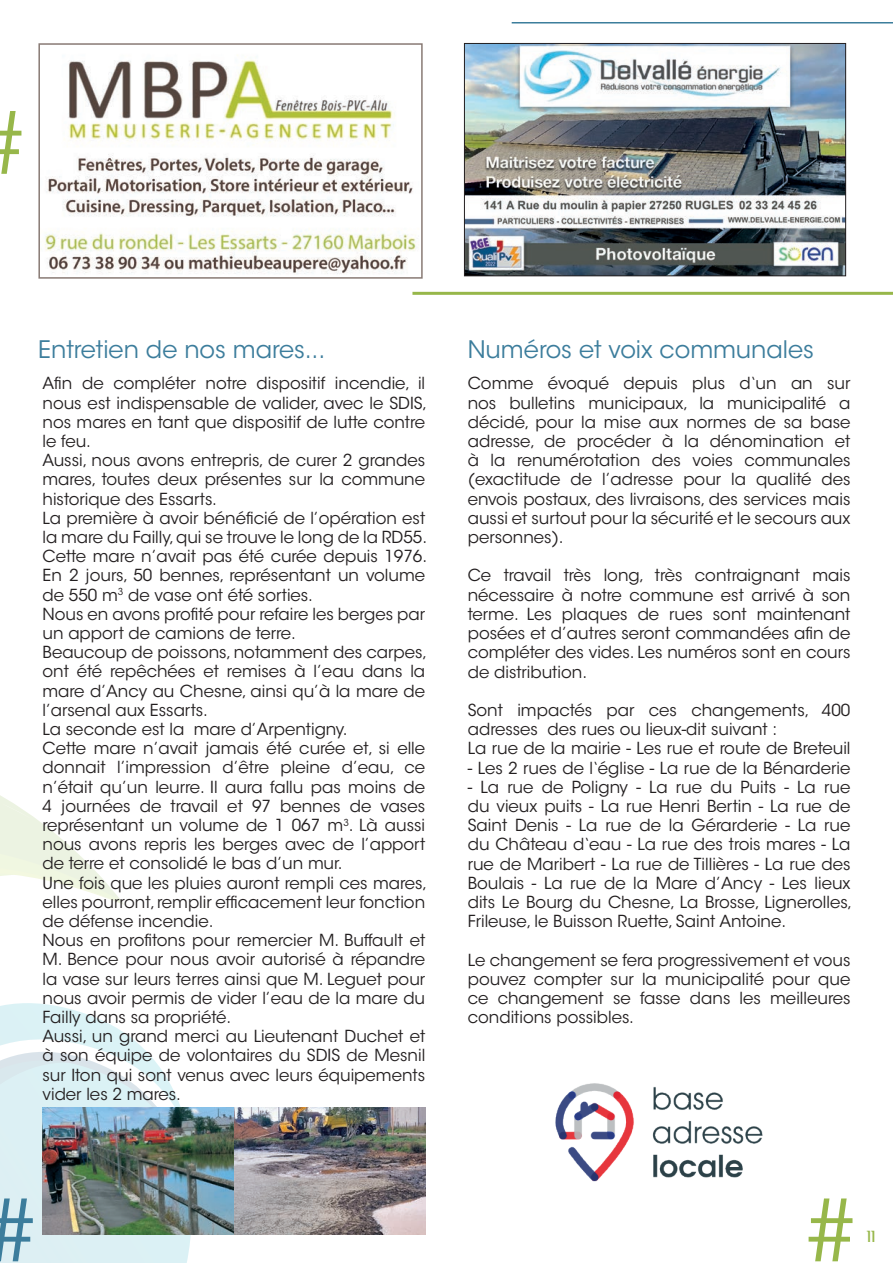
<style>
.page{position:relative;width:893px;height:1263px;background:#fff}
.page>*{position:absolute;margin:0;border:0;box-sizing:border-box;transform-origin:0 0}
.t1{font:300 90px "Frutiger LT Std";color:#3c7d9c}
.t2{font:300 90px "Frutiger LT Std";color:#97b74a}
.t3{font:24px "ITC Avant Garde Std";color:#3c7d9c}
.t4{font:16.5px/19.2px "ITC Avant Garde Std";color:#231f20;text-align:justify}
.t5{font:15px "Amerika Sans";color:#97b74a}
</style>
<div class="page">
<svg style="left:180px;top:1106px;width:8px;height:157px"></svg>
<svg style="left:0;top:795px;width:180px;height:468px"></svg>
<hr style="left:412px;top:292px;width:481px;height:3px;background:#97b74a">
<hr style="left:512px;top:22px;width:381px;height:2px;background:#3c7d9c">
<img style="left:45px;top:55px;width:374px;height:219px">
<div style="left:38px;top:43px;width:385px;height:236px;border:2px solid #887a74"></div>
<img style="left:466px;top:45px;width:378px;height:229px">
<div style="left:464px;top:43px;width:382px;height:233px;border:1px solid #231f20"></div>
<img style="left:43px;top:1107px;width:382px;height:128px">
<img style="left:555px;top:1083px;width:208px;height:99px">
<p class="t3" style="left:38px;top:335px;width:289px">Entretien de nos mares...</p>
<p class="t3" style="left:468px;top:335px;width:348px">Numéros et voix communales</p>
<p class="t4" style="left:43px;top:374px;width:386px">Afin de compléter notre dispositif incendie, il nous est indispensable de valider, avec le SDIS, nos mares en tant que dispositif de lutte contre le feu.</p>
<p class="t4" style="left:43px;top:451px;width:384px">Aussi, nous avons entrepris, de curer 2 grandes mares, toutes deux présentes sur la commune historique des Essarts.</p>
<p class="t4" style="left:43px;top:508px;width:386px">La première à avoir bénéficié de l’opération est la mare du Failly, qui se trouve le long de la RD55.</p>
<p class="t4" style="left:43px;top:547px;width:386px">Cette mare n’avait pas été curée depuis 1976.<br>En 2 jours, 50 bennes, représentant un volume de 550 m<sup>3</sup> de vase ont été sorties.</p>
<p class="t4" style="left:43px;top:604px;width:384px">Nous en avons profité pour refaire les berges par un apport de camions de terre.</p>
<p class="t4" style="left:43px;top:643px;width:386px">Beaucoup de poissons, notamment des carpes, ont été repêchées et remises à l’eau dans la mare d’Ancy au Chesne, ainsi qu’à la mare de l’arsenal aux Essarts.</p>
<p class="t4" style="left:43px;top:720px;width:307px">La seconde est la mare d’Arpentigny.</p>
<p class="t4" style="left:43px;top:739px;width:384px">Cette mare n’avait jamais été curée et, si elle donnait l’impression d’être pleine d’eau, ce n’était qu’un leurre. Il aura fallu pas moins de 4 journées de travail et 97 bennes de vases représentant un volume de 1 067 m<sup>3</sup>. Là aussi nous avons repris les berges avec de l’apport de terre et consolidé le bas d’un mur.</p>
<p class="t4" style="left:43px;top:873px;width:386px">Une fois que les pluies auront rempli ces mares, elles pourront, remplir efficacement leur fonction de défense incendie.</p>
<p class="t4" style="left:43px;top:931px;width:384px">Nous en profitons pour remercier M. Buffault et M. Bence pour nous avoir autorisé à répandre la vase sur leurs terres ainsi que M. Leguet pour nous avoir permis de vider l’eau de la mare du Failly dans sa propriété.</p>
<p class="t4" style="left:43px;top:1027px;width:384px">Aussi, un grand merci au Lieutenant Duchet et à son équipe de volontaires du SDIS de Mesnil sur Iton qui sont venus avec leurs équipements vider les 2 mares.</p>
<p class="t4" style="left:468px;top:374px;width:384px">Comme évoqué depuis plus d‘un an sur nos bulletins municipaux, la municipalité a décidé, pour la mise aux normes de sa base adresse, de procéder à la dénomination et à la renumérotation des voies communales (exactitude de l’adresse pour la qualité des envois postaux, des livraisons, des services mais aussi et surtout pour la sécurité et le secours aux personnes).</p>
<p class="t4" style="left:468px;top:566px;width:384px">Ce travail très long, très contraignant mais nécessaire à notre commune est arrivé à son terme. Les plaques de rues sont maintenant posées et d’autres seront commandées afin de compléter des vides. Les numéros sont en cours de distribution.</p>
<p class="t4" style="left:468px;top:700px;width:384px">Sont impactés par ces changements, 400 adresses des rues ou lieux-dit suivant :</p>
<p class="t4" style="left:468px;top:739px;width:384px">La rue de la mairie - Les rue et route de Breteuil</p>
<p class="t4" style="left:468px;top:758px;width:384px">- Les 2 rues de l‘église - La rue de la Bénarderie</p>
<p class="t4" style="left:468px;top:777px;width:386px">- La rue de Poligny - La rue du Puits - La rue du vieux puits - La rue Henri Bertin - La rue de Saint Denis - La rue de la Gérarderie - La rue du Château d‘eau - La rue des trois mares - La rue de Maribert - La rue de Tillières - La rue des Boulais - La rue de la Mare d’Ancy - Les lieux dits Le Bourg du Chesne, La Brosse, Lignerolles, Frileuse, le Buisson Ruette, Saint Antoine.</p>
<p class="t4" style="left:468px;top:950px;width:384px">Le changement se fera progressivement et vous pouvez compter sur la municipalité pour que ce changement se fasse dans les meilleures conditions possibles.</p>
<h1 class="t1" style="left:-14px;top:1179px;width:52px">#</h1>
<p class="t2" style="left:805px;top:1179px;width:52px">#</p>
<p class="t5" style="left:866px;top:1227px;width:10px">11</p>
</div>
